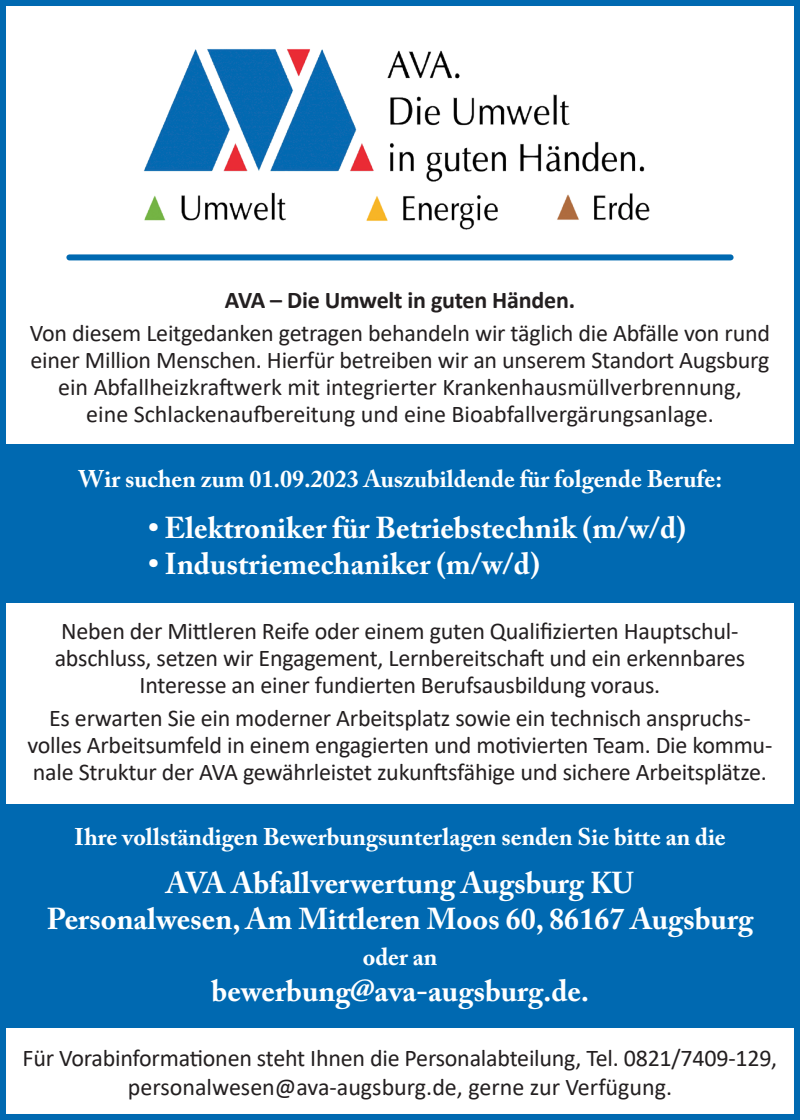
<style>
.page{position:relative;width:800px;height:1120px;background:#fff}
.page>*{position:absolute;margin:0;border:0;box-sizing:border-box;transform-origin:0 0}
.t1{font:700 30px "Adobe Caslon Pro";color:#fff}
.t2{font:24px/27px "Calibri";letter-spacing:-.01em;color:#231f20;text-align:center}
.t3{font:700 24px "Adobe Caslon Pro";color:#fff}
.t4{font:700 24px "Calibri";letter-spacing:-.01em;color:#231f20}
</style>
<div class="page">
<div style="left:0;top:0;width:799px;height:1119px;border:6px solid #0069b1"></div>
<div style="left:0;top:444px;width:799px;height:159px;background:#0069b1"></div>
<img style="left:143px;top:49px;width:507px;height:181px">
<div style="left:0;top:804px;width:799px;height:223px;background:#0069b1"></div>
<div style="left:69px;top:254px;width:661px;height:6px;background:#0069b1"></div>
<p class="t4" style="left:225px;top:283px;width:351px">AVA – Die Umwelt in guten Händen.</p>
<p class="t2" style="left:30px;top:319px;width:741px">Von diesem Leitgedanken getragen behandeln wir täglich die Abfälle von rund einer Million Menschen. Hierfür betreiben wir an unserem Standort Augsburg ein Abfallheizkraftwerk mit integrierter Krankenhausmüllverbrennung,<br>eine Schlackenaufbereitung und eine Bioabfallvergärungsanlage.</p>
<p class="t3" style="left:78px;top:464px;width:645px">Wir suchen zum 01.09.2023 Auszubildende für folgende Berufe:</p>
<p class="t1" style="left:148px;top:510px;width:539px">• Elektroniker für Betriebstechnik (m/w/d)</p>
<p class="t1" style="left:148px;top:546px;width:393px">• Industriemechaniker (m/w/d)</p>
<p class="t2" style="left:55px;top:617px;width:691px">Neben der Mittleren Reife oder einem guten Qualifizierten Hauptschul&shy;abschluss, setzen wir Engagement, Lernbereitschaft und ein erkennbares<br>Interesse an einer fundierten Berufsausbildung voraus.</p>
<p class="t2" style="left:27px;top:704px;width:746px">Es erwarten Sie ein moderner Arbeitsplatz sowie ein technisch anspruchs&shy;volles Arbeitsumfeld in einem engagierten und motivierten Team. Die kommu&shy;nale Struktur der AVA gewährleistet zukunftsfähige und sichere Arbeitsplätze.</p>
<p class="t3" style="left:74px;top:822px;width:653px">Ihre vollständigen Bewerbungsunterlagen senden Sie bitte an die</p>
<p class="t1" style="left:166px;top:864px;width:469px">AVA Abfallverwertung Augsburg KU</p>
<p class="t1" style="left:47px;top:900px;width:707px">Personalwesen, Am Mittleren Moos 60, 86167 Augsburg</p>
<p class="t3" style="left:362px;top:942px;width:76px">oder an</p>
<p class="t1" style="left:211px;top:972px;width:379px">bewerbung@ava-augsburg.de.</p>
<p class="t2" style="left:23px;top:1043px;width:756px">Für Vorabinformationen steht Ihnen die Personalabteilung, Tel. 0821/7409-129,</p>
<p class="t2" style="left:128px;top:1072px;width:545px">personalwesen@ava-augsburg.de, gerne zur Verfügung.</p>
</div>
